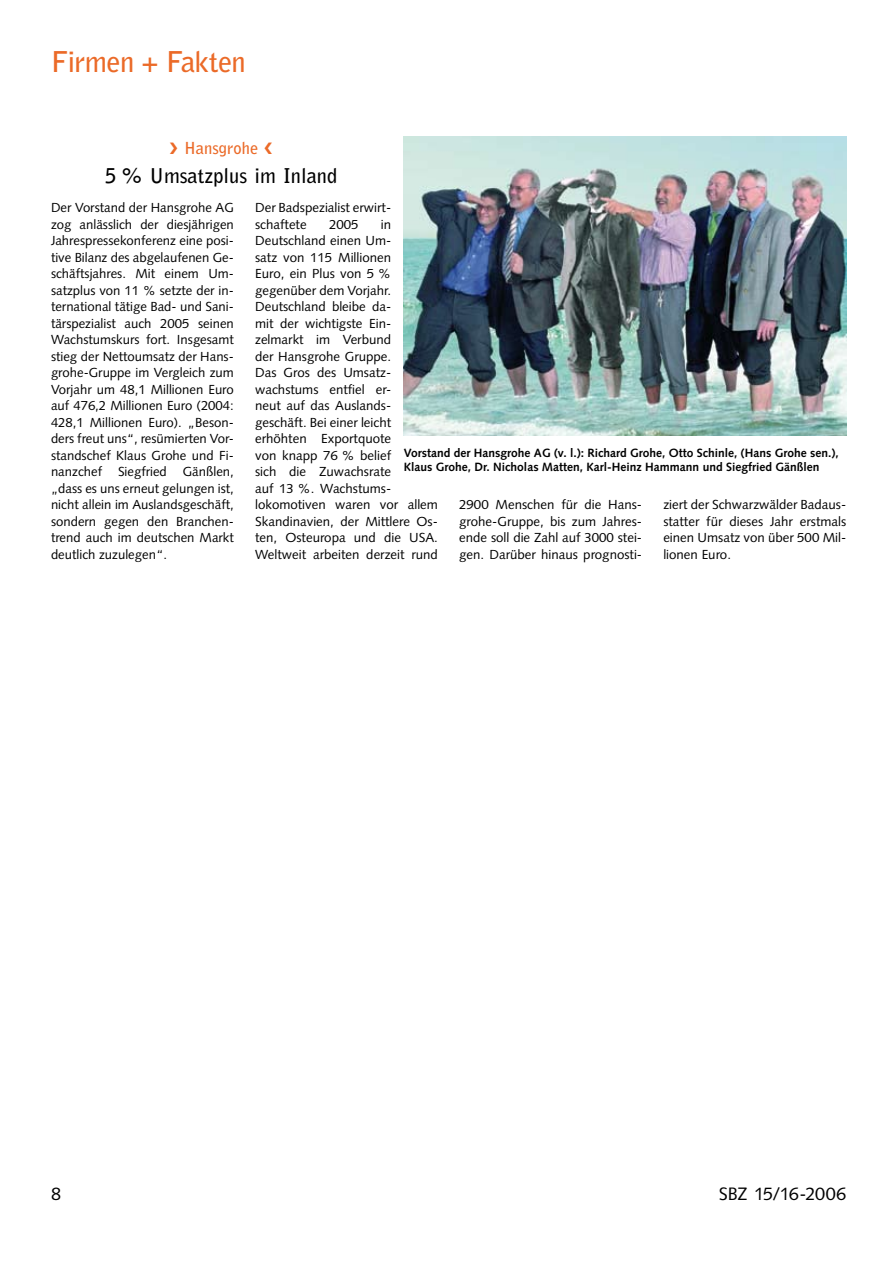
<style>
.page{position:relative;width:893px;height:1263px;background:#fff}
.page>*{position:absolute;margin:0;border:0;box-sizing:border-box;transform-origin:0 0}
.t1{font:700 28.5px "Bell Gothic Std";letter-spacing:-.025em;color:#eb6a28}
.t2{font:700 20.25px "Bell Gothic Std";color:#000}
.t3{font:18px "Syntax LT Std";letter-spacing:-.01em;color:#000}
.t4{font:700 16.5px "Bell Gothic Std";color:#eb6a28}
.t5{font:13.2px/16.5px "Syntax LT Std";color:#000}
.t6{font:700 12px/13.5px "Syntax LT Std";color:#000}
</style>
<div class="page">
<img style="left:404px;top:136px;width:442px;height:300px">
<h1 class="t1" style="left:51px;top:45px;width:196px">Firmen + Fakten</h1>
<p class="t4" style="left:170px;top:138px;width:104px">❯ Hansgrohe ❮</p>
<h2 class="t2" style="left:105px;top:164px;width:234px">5 % Umsatzplus im Inland</h2>
<p class="t5" style="left:51px;top:199px;width:184px">Der Vorstand der Hansgrohe AG zog anlässlich der diesjährigen<br>Jahrespressekonferenz eine posi&shy;tive Bilanz des abgelaufenen Ge&shy;schäftsjahres. Mit einem Um&shy;satzplus von 11 % setzte der in&shy;ternational tätige Bad- und Sani&shy;tärspezialist auch 2005 seinen<br>Wachstumskurs fort. Insgesamt stieg der Nettoumsatz der Hans&shy;grohe-Gruppe im Vergleich zum<br>Vorjahr um 48,1 Millionen Euro auf 476,2 Millionen Euro (2004:<br>428,1 Millionen Euro). „Beson&shy;ders freut uns“, resümierten Vor&shy;standschef Klaus Grohe und Fi&shy;nanzchef Siegfried Gänßlen, „dass es uns erneut gelungen ist, nicht allein im Auslandsgeschäft, sondern gegen den Branchen&shy;trend auch im deutschen Markt deutlich zuzulegen“.</p>
<p class="t5" style="left:255px;top:199px;width:138px">Der Badspezialist erwirt&shy;schaftete</p>
<p class="t5" style="left:255px;top:216px;width:184px;text-indent:126px">in<br>Deutschland einen Um-<br>satz von 115 Millionen<br>Euro, ein Plus von 5 % gegenüber dem Vorjahr.<br>Deutschland bleibe da-<br>mit der wichtigste Ein&shy;zelmarkt im Verbund<br>der Hansgrohe Gruppe.<br>Das Gros des Umsatz&shy;wachstums entfiel er-<br>neut auf das Auslands&shy;geschäft. Bei einer leicht erhöhten Exportquote<br>von knapp 76 % belief<br>sich die Zuwachsrate<br>auf 13 %. Wachstums&shy;lokomotiven waren vor allem<br>Skandinavien, der Mittlere Os&shy;ten, Osteuropa und die USA.<br>Weltweit arbeiten derzeit rund</p>
<p class="t5" style="left:329px;top:216px;width:31px">2005</p>
<p class="t6" style="left:404px;top:447px;width:436px">Vorstand der Hansgrohe AG (v. l.): Richard Grohe, Otto Schinle, (Hans Grohe sen.),<br>Klaus Grohe, Dr. Nicholas Matten, Karl-Heinz Hammann und Siegfried Gänßlen</p>
<p class="t5" style="left:459px;top:496px;width:184px;text-align:justify">2900 Menschen für die Hans&shy;grohe-Gruppe, bis zum Jahres&shy;ende soll die Zahl auf 3000 stei&shy;gen. Darüber hinaus prognosti-</p>
<p class="t5" style="left:663px;top:496px;width:184px;text-align:justify">ziert der Schwarzwälder Badaus&shy;statter für dieses Jahr erstmals einen Umsatz von über 500 Mil&shy;lionen Euro.</p>
<h3 class="t3" style="left:719px;top:1183px;width:129px">SBZ 15/16-2006</h3>
</div>
